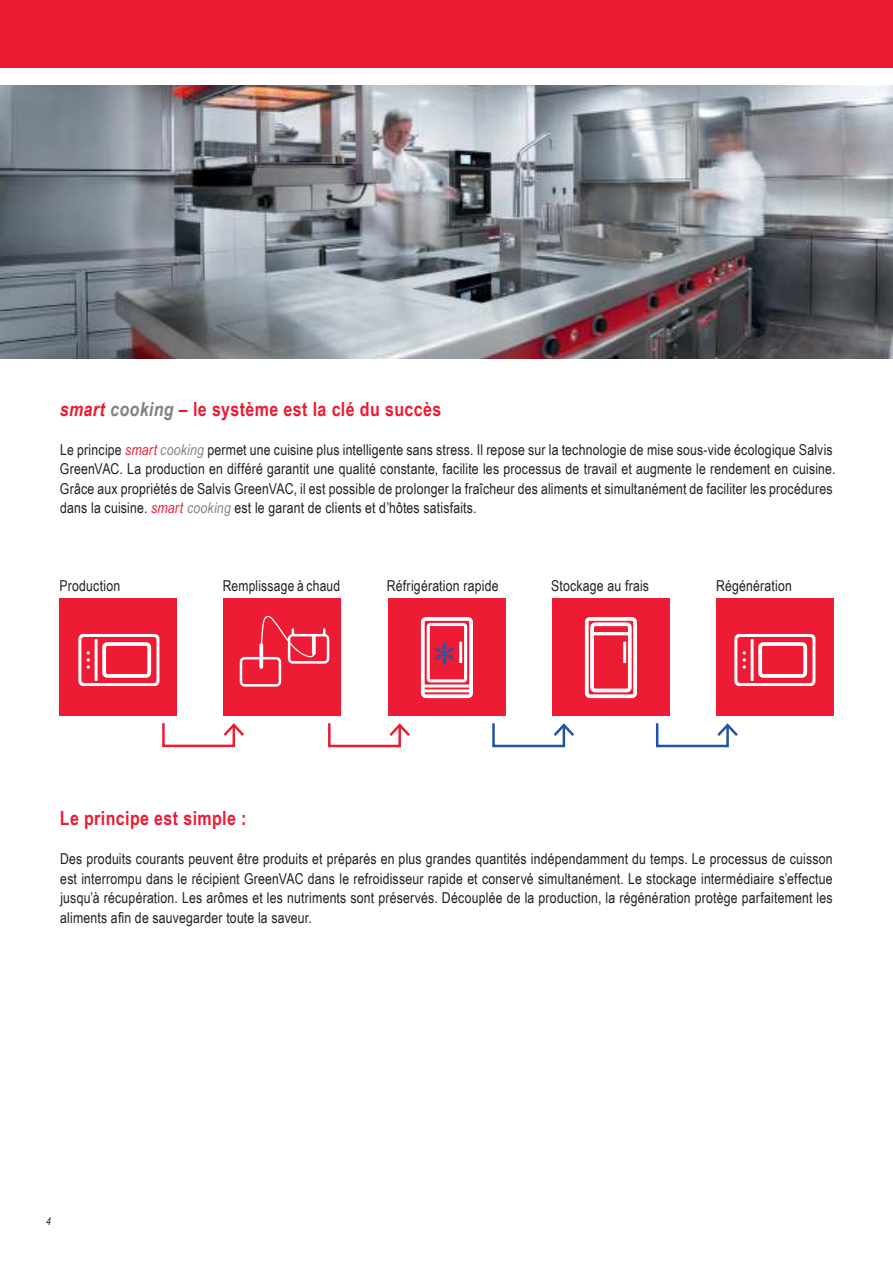
<style>
.page{position:relative;width:893px;height:1263px;background:#fff}
.page>*{position:absolute;margin:0;border:0;box-sizing:border-box;transform-origin:0 0}
.t1{font:700 19.5px "Arial Narrow";letter-spacing:.02em;color:#ed1b34}
.t2{font:15px/19.5px "Arial Narrow";letter-spacing:.01em;color:#231f20}
.t3{font:italic 10.5px "Arial Narrow";color:#231f20}
.s1{font-style:italic}
.s2{font-style:italic;color:#808285}
.s3{font-style:italic;color:#ed1b34}
</style>
<div class="page">
<div style="left:0;top:0;width:893px;height:68px;background:#ed1b34"></div>
<img style="left:0;top:85px;width:893px;height:273px">
<div style="left:224px;top:598px;width:117px;height:118px;background:#ed1b34"></div>
<div style="left:60px;top:598px;width:117px;height:118px;background:#ed1b34"></div>
<svg style="left:78px;top:634px;width:81px;height:52px"></svg>
<div style="left:715px;top:598px;width:118px;height:118px;background:#ed1b34"></div>
<svg style="left:734px;top:634px;width:81px;height:52px"></svg>
<div style="left:388px;top:598px;width:117px;height:118px;background:#ed1b34"></div>
<svg style="left:421px;top:617px;width:52px;height:81px"></svg>
<div style="left:552px;top:598px;width:117px;height:118px;background:#ed1b34"></div>
<svg style="left:585px;top:617px;width:52px;height:81px"></svg>
<svg style="left:162px;top:723px;width:82px;height:24px"></svg>
<svg style="left:328px;top:723px;width:82px;height:24px"></svg>
<svg style="left:492px;top:723px;width:82px;height:24px"></svg>
<svg style="left:655px;top:723px;width:83px;height:24px"></svg>
<svg style="left:240px;top:615px;width:89px;height:72px"></svg>
<h1 class="t1" style="left:60px;top:401px;width:383px"><span class="s1">smart</span> <span class="s2">cooking</span> – le système est la clé du succès</h1>
<p class="t2" style="left:60px;top:441px;width:777px">Le principe <span class="s3">smart</span> <span class="s2">cooking</span> permet une cuisine plus intelligente sans stress. Il repose sur la technologie de mise sous-vide écologique Salvis GreenVAC. La production en différé garantit une qualité constante, facilite les processus de travail et augmente le rendement en cuisine.<br>Grâce aux propriétés de Salvis GreenVAC, il est possible de prolonger la fraîcheur des aliments et simultanément de faciliter les procédures dans la cuisine. <span class="s3">smart</span> <span class="s2">cooking</span> est le garant de clients et d’hôtes satisfaits.</p>
<p class="t2" style="left:60px;top:578px;width:62px">Production</p>
<p class="t2" style="left:223px;top:578px;width:119px">Remplissage à chaud</p>
<p class="t2" style="left:387px;top:578px;width:113px">Réfrigération rapide</p>
<p class="t2" style="left:551px;top:578px;width:100px">Stockage au frais</p>
<p class="t2" style="left:716px;top:578px;width:77px">Régénération</p>
<h1 class="t1" style="left:60px;top:811px;width:188px">Le principe est simple :</h1>
<p class="t2" style="left:60px;top:851px;width:774px;text-align:justify">Des produits courants peuvent être produits et préparés en plus grandes quantités indépendamment du temps. Le processus de cuisson est interrompu dans le récipient GreenVAC dans le refroidisseur rapide et conservé simultanément. Le stockage intermédiaire s’effectue jusqu’à récupération. Les arômes et les nutriments sont préservés. Découplée de la production, la régénération protège parfaitement les aliments afin de sauvegarder toute la saveur.</p>
<p class="t3" style="left:46px;top:1217px;width:6px">4</p>
</div>
